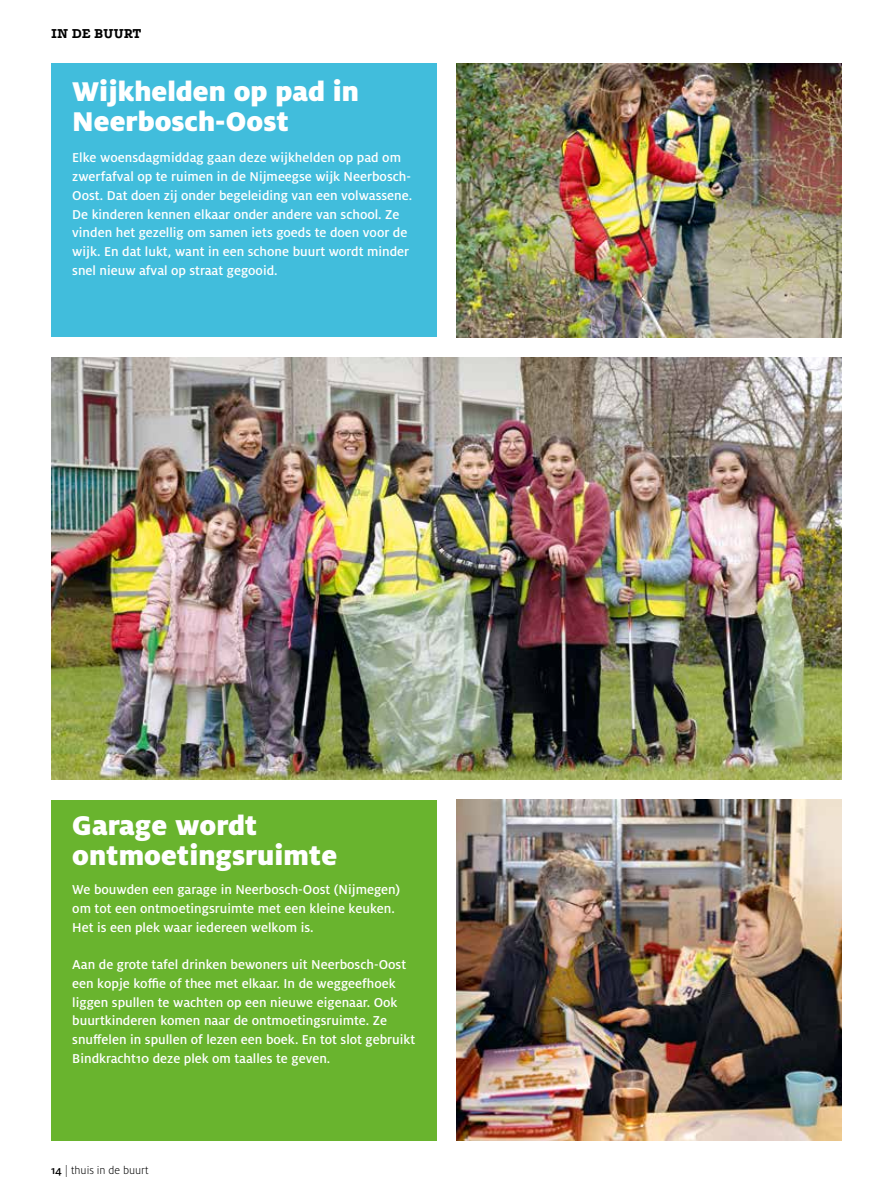
<style>
.page{position:relative;width:893px;height:1200px;background:#fff}
.page>*{position:absolute;margin:0;border:0;box-sizing:border-box;transform-origin:0 0}
.t1{font:900 30px/30px "Milo OT";color:#fff}
.t2{font:700 15px "Podkova";color:#000}
.t3{font:500 14.25px/18.8px "Milo OT";color:#fff}
.t4{font:300 12px "Milo OT";color:#000}
.s1{font-weight:500}
</style>
<div class="page">
<div style="left:51px;top:799px;width:386px;height:341px;background:#69b42e"></div>
<img style="left:456px;top:799px;width:386px;height:341px">
<img style="left:456px;top:64px;width:386px;height:273px">
<img style="left:51px;top:357px;width:791px;height:422px">
<div style="left:51px;top:64px;width:386px;height:273px;background:#41bddc"></div>
<p class="t2" style="left:51px;top:26px;width:92px">IN DE BUURT</p>
<h1 class="t1" style="left:72px;top:76px;width:288px">Wijkhelden op pad in<br>Neerbosch-Oost</h1>
<p class="t3" style="left:72px;top:148px;width:341px">Elke woensdagmiddag gaan deze wijkhelden op pad om zwerfafval op te ruimen in de Nijmeegse wijk Neerbosch-Oost. Dat doen zij onder begeleiding van een volwassene.<br>De kinderen kennen elkaar onder andere van school. Ze vinden het gezellig om samen iets goeds te doen voor de wijk. En dat lukt, want in een schone buurt wordt minder snel nieuw afval op straat gegooid.</p>
<h1 class="t1" style="left:72px;top:809px;width:267px">Garage wordt ontmoetingsruimte</h1>
<p class="t3" style="left:72px;top:880px;width:329px">We bouwden een garage in Neerbosch-Oost (Nijmegen) om tot een ontmoetingsruimte met een kleine keuken.<br>Het is een plek waar iedereen welkom is.</p>
<p class="t3" style="left:72px;top:955px;width:344px">Aan de grote tafel drinken bewoners uit Neerbosch-Oost een kopje koffie of thee met elkaar. In de weggeefhoek liggen spullen te wachten op een nieuwe eigenaar. Ook buurtkinderen komen naar de ontmoetingsruimte. Ze snuffelen in spullen of lezen een boek. En tot slot gebruikt Bindkracht10 deze plek om taalles te geven.</p>
<p class="t4" style="left:51px;top:1163px;width:99px"><span class="s1">14</span> | thuis in de buurt</p>
</div>
